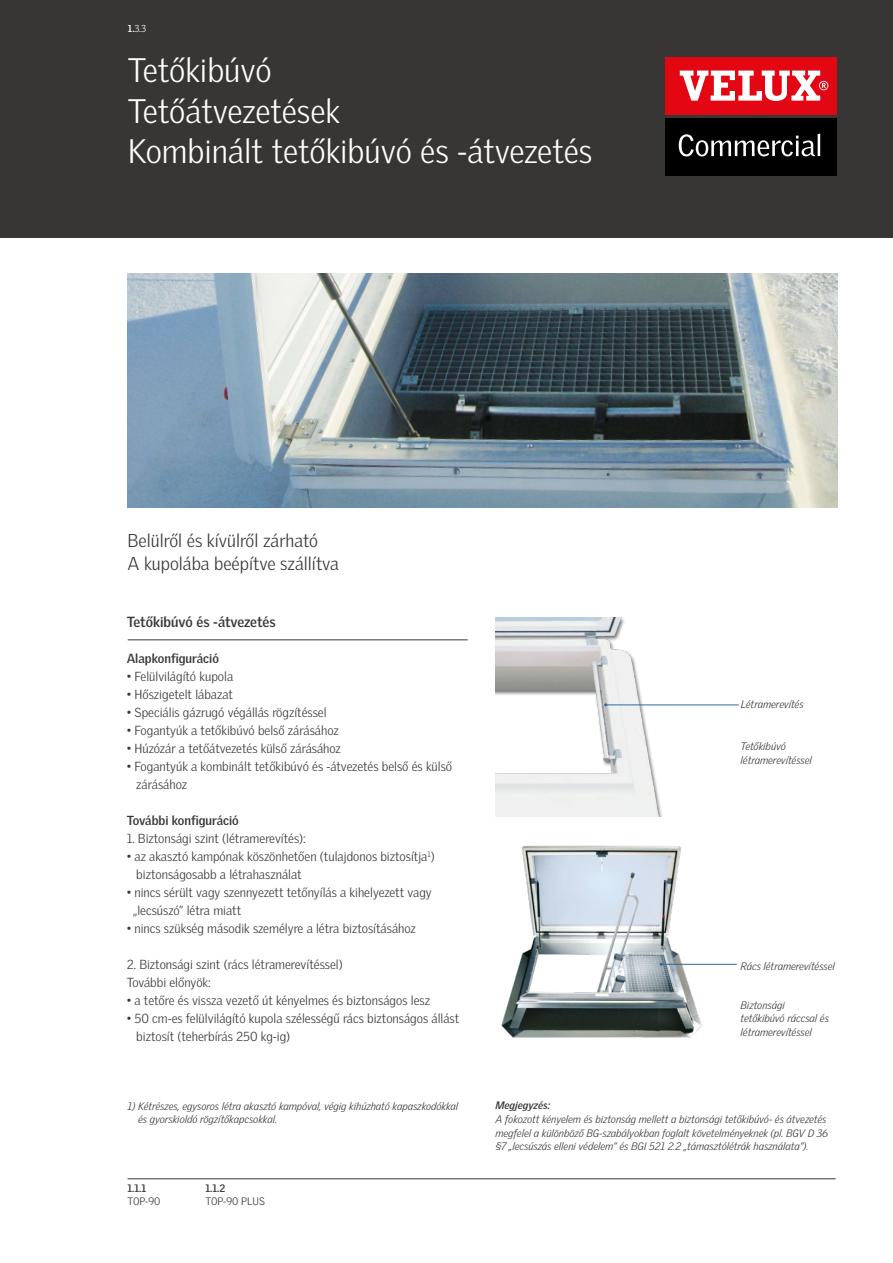
<style>
.page{position:relative;width:893px;height:1263px;background:#fff}
.page>*{position:absolute;margin:0;border:0;box-sizing:border-box;transform-origin:0 0}
.t1{font:300 33px/40.5px "Velux Gothic";letter-spacing:-.005em;color:#fff}
.t2{font:300 18px/23.2px "Velux Gothic";color:#373634}
.t3{font:700 14.25px "Velux Gothic";letter-spacing:-.01em;color:#373634}
.t4{font:300 12.75px/18px "Velux Gothic";color:#373634}
.t5{font:700 12.75px "Velux Gothic";color:#373634}
.t6{font:italic 300 10.5px/13.5px "Velux Gothic";color:#373634}
.t7{font:300 10.5px "Velux Gothic";color:#373634}
.t8{font:italic 700 10.5px "Velux Gothic";color:#373634}
.t9{font:700 10.5px "Velux Gothic";color:#373634}
.t10{font:300 9.75px "Velux Gothic";color:#fff}
.s1{font-weight:700}
</style>
<div class="page">
<img style="left:128px;top:273px;width:710px;height:234px">
<hr style="left:128px;top:640px;width:340px;height:1px;background:#373634">
<img style="left:495px;top:617px;width:207px;height:200px">
<img style="left:501px;top:845px;width:203px;height:193px">
<hr style="left:661px;top:964px;width:76px;height:1px;background:#2e6999">
<hr style="left:605px;top:705px;width:134px;height:1px;background:#2e6999">
<div style="left:0;top:0;width:893px;height:237px;background:#373634"></div>
<div style="left:665px;top:57px;width:171px;height:57px;background:#e30613"></div>
<svg style="left:680px;top:71px;width:148px;height:30px"></svg>
<div style="left:665px;top:118px;width:171px;height:57px;background:#000"></div>
<svg style="left:679px;top:134px;width:141px;height:22px"></svg>
<hr style="left:128px;top:1178px;width:708px;height:1px;background:#373634">
<p class="t10" style="left:128px;top:23px;width:20px"><span class="s1">1.</span>3.3</p>
<h1 class="t1" style="left:128px;top:50px;width:466px">Tetőkibúvó<br>Tetőátvezetések<br>Kombinált tetőkibúvó és -átvezetés</h1>
<h2 class="t2" style="left:128px;top:528px;width:213px">Belülről és kívülről zárható<br>A kupolába beépítve szállítva</h2>
<p class="t3" style="left:127px;top:613px;width:150px">Tetőkibúvó és -átvezetés</p>
<p class="t5" style="left:127px;top:650px;width:94px">Alapkonfiguráció</p>
<p class="t4" style="left:127px;top:667px;width:108px">• Felülvilágító kupola</p>
<p class="t4" style="left:127px;top:685px;width:108px">• Hőszigetelt lábazat</p>
<p class="t4" style="left:127px;top:703px;width:201px">• Speciális gázrugó végállás rögzítéssel</p>
<p class="t4" style="left:127px;top:721px;width:214px">• Fogantyúk a tetőkibúvó belső zárásához</p>
<p class="t4" style="left:127px;top:739px;width:216px">• Húzózár a tetőátvezetés külső zárásához</p>
<p class="t4" style="left:136px;top:757px;width:317px;text-indent:-10px">• Fogantyúk a kombinált tetőkibúvó és -átvezetés belső és külső zárásához</p>
<p class="t5" style="left:127px;top:812px;width:114px">További konfiguráció</p>
<p class="t4" style="left:127px;top:829px;width:181px">1. Biztonsági szint (létramerevítés):</p>
<p class="t4" style="left:136px;top:847px;width:300px;text-indent:-10px">• az akasztó kampónak köszönhetően (tulajdonos biztosítja<sup>1</sup>) biztonságosabb a létrahasználat</p>
<p class="t4" style="left:133px;top:883px;width:300px;text-indent:-6px">• nincs sérült vagy szennyezett tetőnyílás a kihelyezett vagy „lecsúszó” létra miatt</p>
<p class="t4" style="left:127px;top:919px;width:291px">• nincs szükség második személyre a létra biztosításához</p>
<p class="t4" style="left:127px;top:955px;width:218px">2. Biztonsági szint (rács létramerevítéssel)<br>További előnyök:</p>
<p class="t4" style="left:127px;top:991px;width:305px">• a tetőre és vissza vezető út kényelmes és biztonságos lesz</p>
<p class="t4" style="left:136px;top:1009px;width:324px;text-indent:-10px">• 50 cm-es felülvilágító kupola szélességű rács biztonságos állást biztosít (teherbírás 250 kg-ig)</p>
<p class="t6" style="left:138px;top:1099px;width:322px;text-indent:-11px">1) Kétrészes, egysoros létra akasztó kampóval, végig kihúzható kapaszkodókkal és gyorskioldó rögzítőkapcsokkal.</p>
<p class="t9" style="left:128px;top:1181px;width:20px">1.1.1</p>
<p class="t7" style="left:128px;top:1195px;width:35px">TOP-90</p>
<p class="t9" style="left:206px;top:1181px;width:21px">1.1.2</p>
<p class="t7" style="left:206px;top:1195px;width:61px">TOP-90 PLUS</p>
<p class="t6" style="left:741px;top:698px;width:64px">Létramerevítés</p>
<p class="t6" style="left:741px;top:740px;width:73px">Tetőkibúvó létramerevítéssel</p>
<p class="t6" style="left:741px;top:959px;width:96px">Rács létramerevítéssel</p>
<p class="t6" style="left:741px;top:998px;width:90px">Biztonsági tetőkibúvó ráccsal és létramerevítéssel</p>
<p class="t8" style="left:495px;top:1099px;width:56px">Megjegyzés:</p>
<p class="t6" style="left:495px;top:1112px;width:334px">A fokozott kényelem és biztonság mellett a biztonsági tetőkibúvó- és átvezetés megfelel a különböző BG-szabályokban foglalt követelményeknek (pl. BGV D 36 §7 „lecsúszás elleni védelem” és BGI 521 2.2 „támasztólétrák használata”).</p>
</div>
